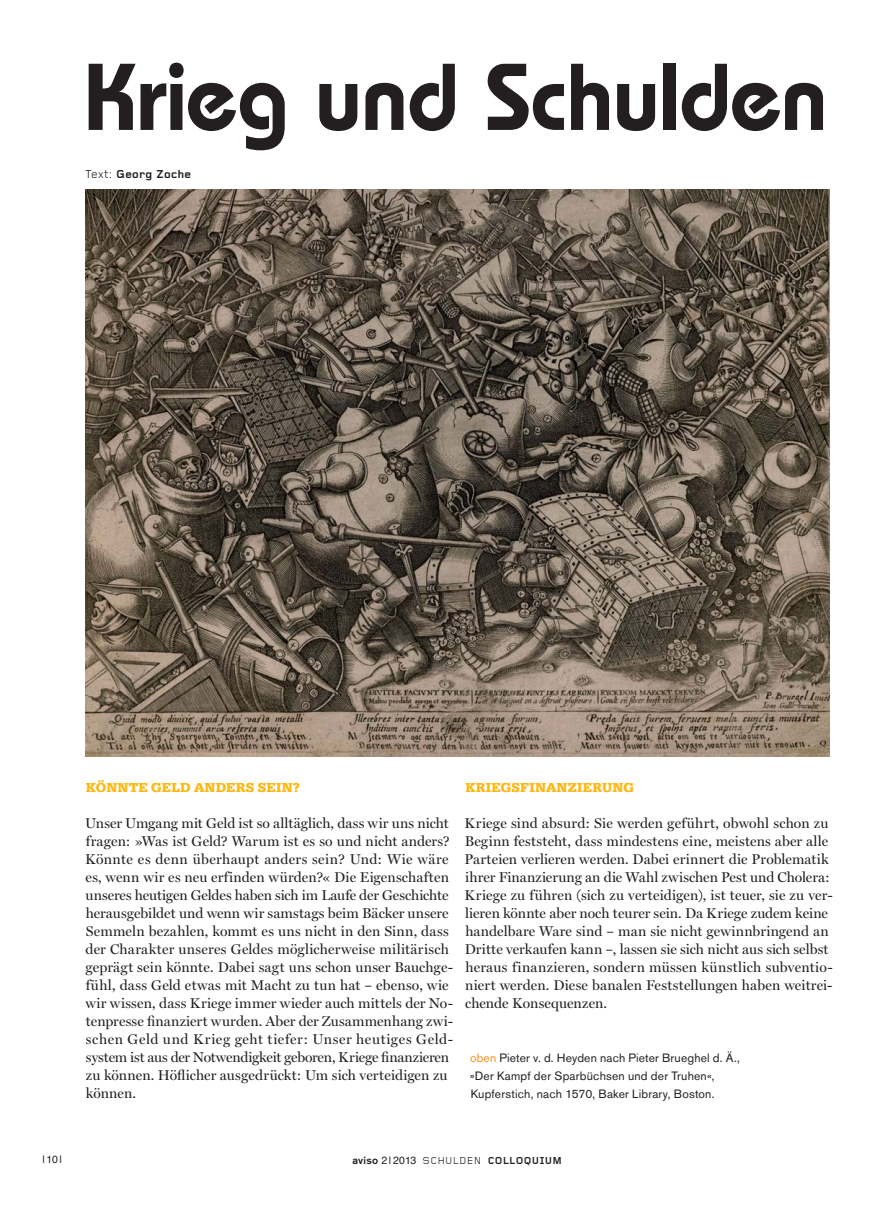
<style>
.page{position:relative;width:893px;height:1212px;background:#fff}
.page>*{position:absolute;margin:0;border:0;box-sizing:border-box;transform-origin:0 0}
.t1{font:600 94.5px "Bauhaus";letter-spacing:-.015em;color:#231f20}
.t2{font:14.25px/18px "Miller Display Roman";letter-spacing:.01em;color:#231f20}
.t3{font:700 13.5px "URW Egyptienne T";letter-spacing:.01em;color:#fdb813}
.t4{font:12px/18px "Akzidenz Grotesk BE";letter-spacing:.015em;color:#231f20}
.t5{font:700 12px "Foundry Gridnik";letter-spacing:.02em;color:#231f20}
.t6{font:700 10.5px "Foundry Gridnik";letter-spacing:.045em;color:#231f20}
.t7{font:10.5px "Helvetica";color:#231f20}
.s1{font-weight:400}
.s2{color:#f7901e}
.s3{font-family:"Akzidenz Grotesk BE";font-weight:500}
.s4{font-family:"Helvetica";font-weight:400}
</style>
<div class="page">
<img style="left:85px;top:189px;width:744px;height:567px">
<h1 class="t1" style="left:84px;top:64px;width:746px">Krieg und Schulden</h1>
<p class="t5" style="left:85px;top:170px;width:108px"><span class="s1">Text:</span> Georg Zoche</p>
<p class="t3" style="left:86px;top:782px;width:215px">KÖNNTE GELD ANDERS SEIN?</p>
<p class="t2" style="left:85px;top:815px;width:370px">Unser Umgang mit Geld ist so alltäglich, dass wir uns nicht fragen: »Was ist Geld? Warum ist es so und nicht anders?<br>Könnte es denn überhaupt anders sein? Und: Wie wäre es, wenn wir es neu erfinden würden?« Die Eigenschaften unseres heutigen Geldes haben sich im Laufe der Geschichte herausgebildet und wenn wir samstags beim Bäcker unsere Semmeln bezahlen, kommt es uns nicht in den Sinn, dass der Charakter unseres Geldes möglicherweise militärisch geprägt sein könnte. Dabei sagt uns schon unser Bauchge&shy;fühl, dass Geld etwas mit Macht zu tun hat – ebenso, wie wir wissen, dass Kriege immer wieder auch mittels der No&shy;tenpresse finanziert wurden. Aber der Zusammenhang zwi&shy;schen Geld und Krieg geht tiefer: Unser heutiges Geld&shy;system ist aus der Notwendigkeit geboren, Kriege finanzieren zu können. Höflicher ausgedrückt: Um sich verteidigen zu können.</p>
<p class="t3" style="left:465px;top:782px;width:170px">KRIEGSFINANZIERUNG</p>
<p class="t2" style="left:464px;top:815px;width:370px">Kriege sind absurd: Sie werden geführt, obwohl schon zu Beginn feststeht, dass mindestens eine, meistens aber alle Parteien verlieren werden. Dabei erinnert die Problematik ihrer Finanzierung an die Wahl zwischen Pest und Cholera:<br>Kriege zu führen (sich zu verteidigen), ist teuer, sie zu ver&shy;lieren könnte aber noch teurer sein. Da Kriege zudem keine handelbare Ware sind – man sie nicht gewinnbringend an Dritte verkaufen kann –, lassen sie sich nicht aus sich selbst heraus finanzieren, sondern müssen künstlich subventio&shy;niert werden. Diese banalen Feststellungen haben weitrei&shy;chende Konsequenzen.</p>
<p class="t4" style="left:470px;top:1050px;width:272px"><span class="s2">oben</span> Pieter v. d. Heyden nach Pieter Brueghel d. Ä., »Der Kampf der Sparbüchsen und der Truhen«,<br>Kupferstich, nach 1570, Baker Library, Boston.</p>
<p class="t7" style="left:43px;top:1155px;width:21px">| 10 |</p>
<p class="t6" style="left:352px;top:1157px;width:211px"><span class="s3">aviso</span> <span class="s4">2 | 2013</span> <span class="s1">SCHULDEN</span> COLLOQUIUM</p>
</div>
